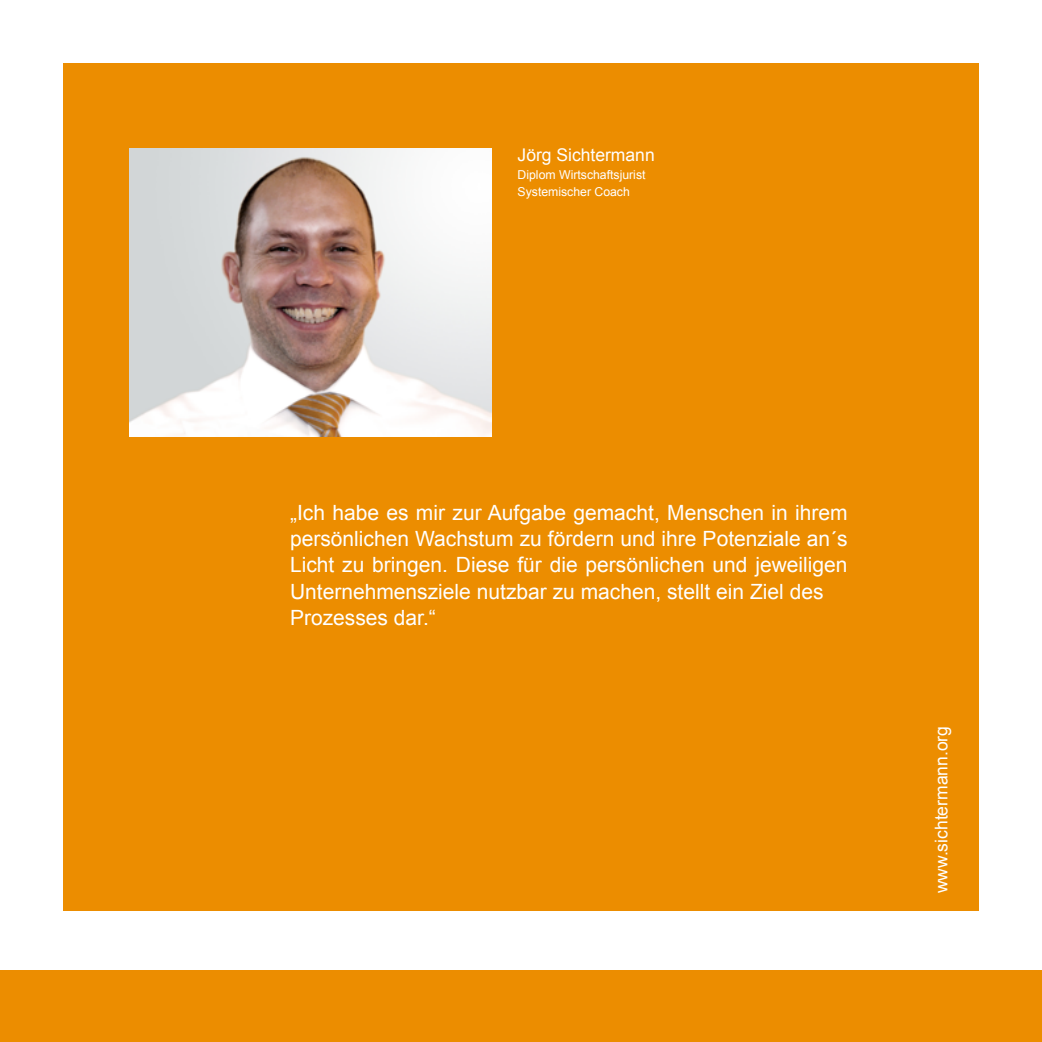
<style>
.page{position:relative;width:1042px;height:1042px;background:#fff}
.page>*{position:absolute;margin:0;border:0;box-sizing:border-box;transform-origin:0 0}
.t1{font:21px/26.2px "Arial";color:#fff}
.t2{font:17.5px "Arial";color:#fff}
.t3{font:12.25px/17.5px "Arial";color:#fff}
</style>
<div class="page">
<div style="left:0;top:971px;width:1042px;height:71px;background:#ec8d00"></div>
<div style="left:63px;top:63px;width:916px;height:847px;background:#ec8d00"></div>
<img style="left:129px;top:148px;width:362px;height:288px">
<p class="t2" style="left:517px;top:144px;width:139px">Jörg Sichtermann</p>
<p class="t3" style="left:517px;top:166px;width:129px">Diplom Wirtschaftsjurist<br>Systemischer Coach</p>
<p class="t1" style="left:290px;top:499px;width:559px">„Ich habe es mir zur Aufgabe gemacht, Menschen in ihrem persönlichen Wachstum zu fördern und ihre Potenziale an´s Licht zu bringen. Diese für die persönlichen und jeweiligen Unternehmensziele nutzbar zu machen, stellt ein Ziel des Prozesses dar.“</p>
<p class="t2" style="left:930px;top:893px;width:169px;rotate:-90deg">www.sichtermann.org</p>
</div>
